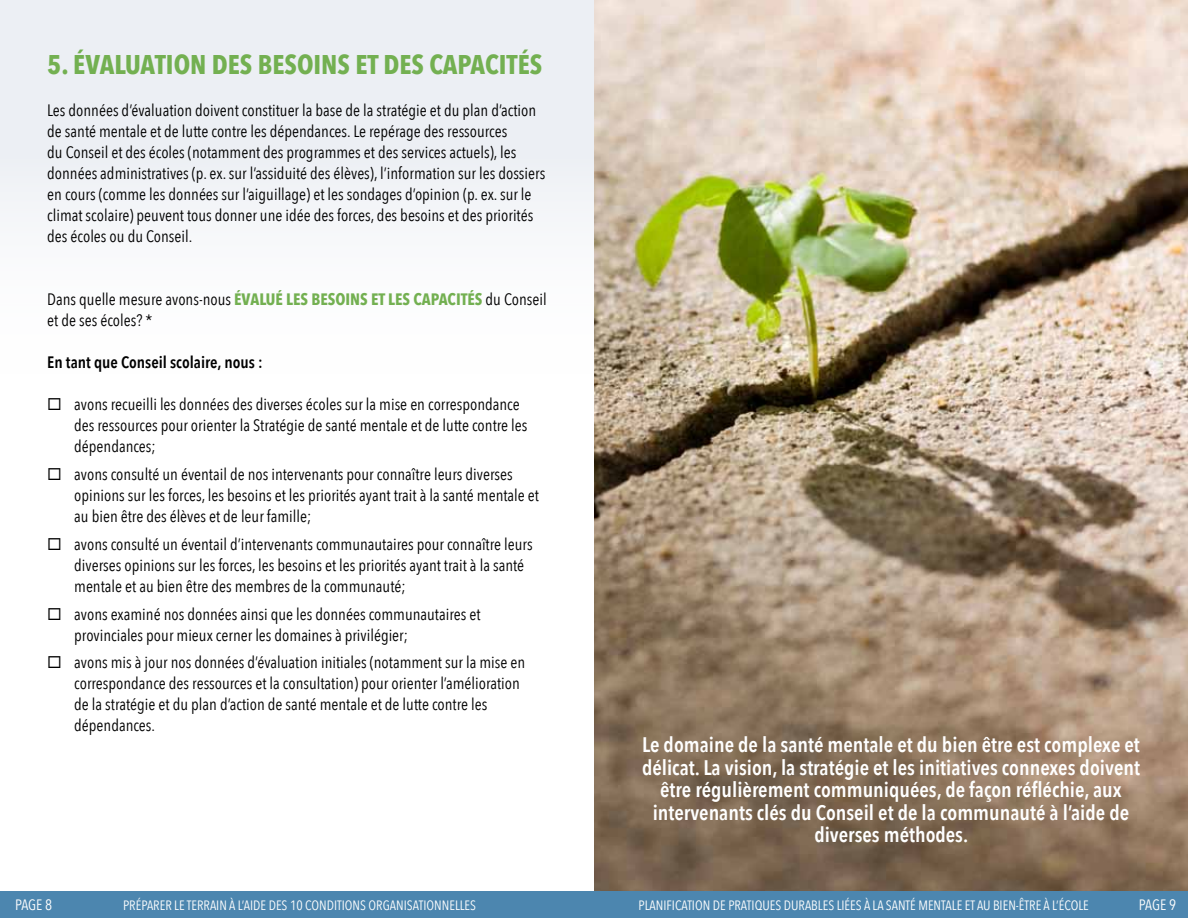
<style>
.page{position:relative;width:1188px;height:918px;background:#fff}
.page>*{position:absolute;margin:0;border:0;box-sizing:border-box;transform-origin:0 0}
.t1{font:700 27px "Avenir Next Condensed";color:#73b051}
.t2{font:600 21px/22.5px "Avenir Next Condensed";color:#fff;text-align:center}
.t3{font:16.5px/21px "Avenir Next Condensed";color:#000}
.t4{font:600 16.5px "Avenir Next Condensed";color:#000}
.t5{font:15px "Avenir Next Condensed";letter-spacing:-.005em;color:#fff}
.t6{font:13.5px "Avenir Next Condensed";color:#fff}
.s1{font-weight:700;color:#73b051}
</style>
<div class="page">
<div style="left:0;top:891px;width:1188px;height:27px;background:#4c86af"></div>
<div style="left:0;top:0;width:1188px;height:390px;background:#eceff4"></div>
<img style="left:594px;top:0;width:594px;height:891px">
<h1 class="t1" style="left:47px;top:48px;width:497px">5. ÉVALUATION DES BESOINS ET DES CAPACITÉS</h1>
<p class="t3" style="left:47px;top:99px;width:500px">Les données d’évaluation doivent constituer la base de la stratégie et du plan d’action de santé mentale et de lutte contre les dépendances. Le repérage des ressources<br>du Conseil et des écoles (notamment des programmes et des services actuels), les données administratives (p. ex. sur l’assiduité des élèves), l’information sur les dossiers en cours (comme les données sur l’aiguillage) et les sondages d’opinion (p. ex. sur le climat scolaire) peuvent tous donner une idée des forces, des besoins et des priorités des écoles ou du Conseil.</p>
<p class="t3" style="left:47px;top:288px;width:501px">Dans quelle mesure avons-nous <span class="s1">ÉVALUÉ LES BESOINS ET LES CAPACITÉS</span> du Conseil et de ses écoles? *</p>
<p class="t4" style="left:47px;top:348px;width:217px">En tant que Conseil scolaire, nous :</p>
<p class="t3" style="left:74px;top:393px;width:455px;text-indent:-27px">◻ avons recueilli les données des diverses écoles sur la mise en correspondance des ressources pour orienter la Stratégie de santé mentale et de lutte contre les dépendances;</p>
<p class="t3" style="left:74px;top:463px;width:466px;text-indent:-27px">◻ avons consulté un éventail de nos intervenants pour connaître leurs diverses opinions sur les forces, les besoins et les priorités ayant trait à la santé mentale et au bien être des élèves et de leur famille;</p>
<p class="t3" style="left:74px;top:533px;width:460px;text-indent:-27px">◻ avons consulté un éventail d’intervenants communautaires pour connaître leurs diverses opinions sur les forces, les besoins et les priorités ayant trait à la santé mentale et au bien être des membres de la communauté;</p>
<p class="t3" style="left:74px;top:602px;width:408px;text-indent:-27px">◻ avons examiné nos données ainsi que les données communautaires et provinciales pour mieux cerner les domaines à privilégier;</p>
<p class="t3" style="left:74px;top:651px;width:452px;text-indent:-27px">◻ avons mis à jour nos données d’évaluation initiales (notamment sur la mise en correspondance des ressources et la consultation) pour orienter l’amélioration de la stratégie et du plan d’action de santé mentale et de lutte contre les dépendances.</p>
<p class="t2" style="left:642px;top:733px;width:499px">Le domaine de la santé mentale et du bien être est complexe et délicat. La vision, la stratégie et les initiatives connexes doivent être régulièrement communiquées, de façon réfléchie, aux intervenants clés du Conseil et de la communauté à l’aide de diverses méthodes.</p>
<p class="t5" style="left:15px;top:892px;width:39px">PAGE 8</p>
<p class="t6" style="left:123px;top:893px;width:355px">PRÉPARER LE TERRAIN À L’AIDE DES 10 CONDITIONS ORGANISATIONNELLES</p>
<p class="t6" style="left:639px;top:894px;width:452px">PLANIFICATION DE PRATIQUES DURABLES LIÉES À LA SANTÉ MENTALE ET AU BIEN-ÊTRE À L’ÉCOLE</p>
<p class="t5" style="left:1139px;top:892px;width:39px">PAGE 9</p>
</div>
